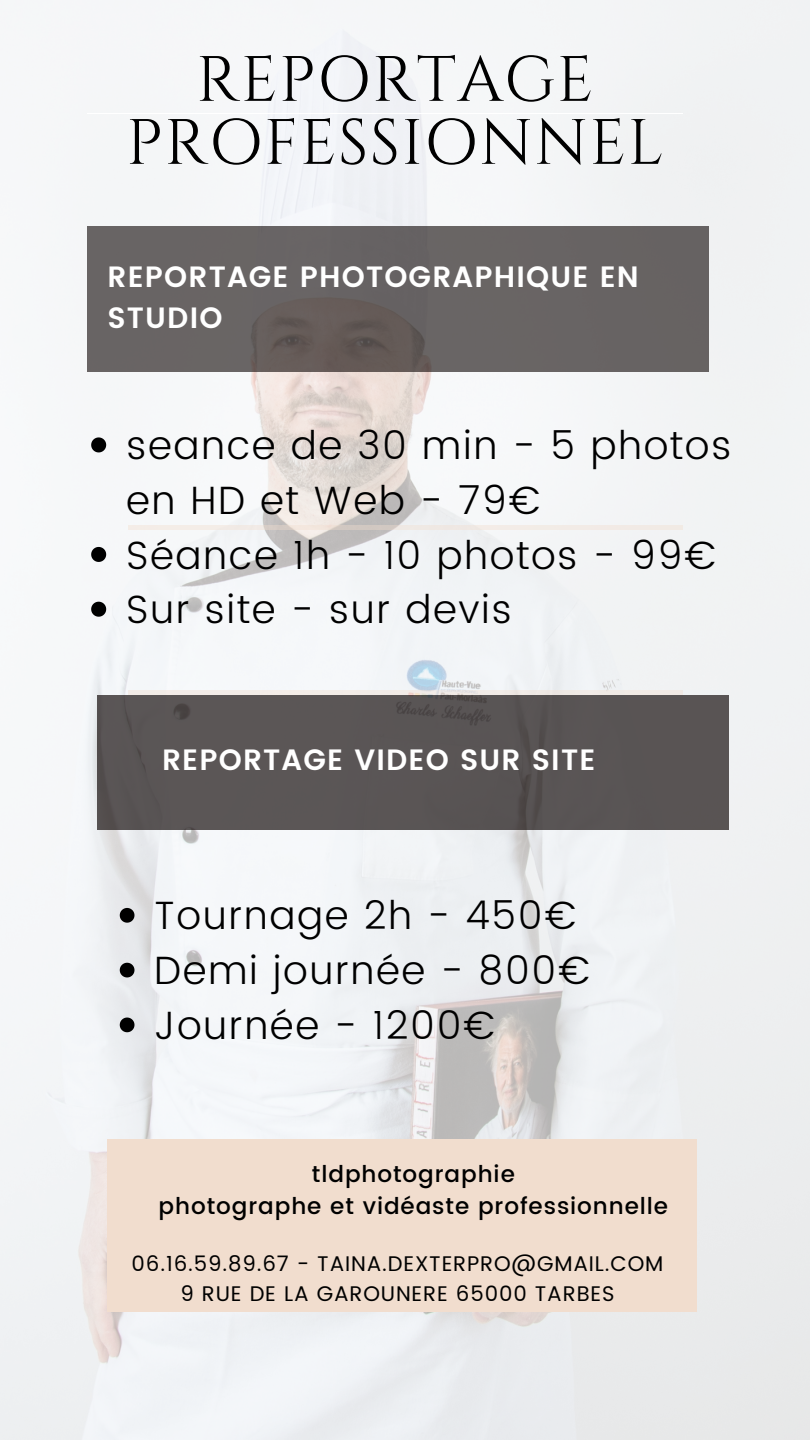
<style>
.page{position:relative;width:810px;height:1440px;background:#fff}
.page>*{position:absolute;margin:0;border:0;box-sizing:border-box;transform-origin:0 0}
.t1{font:64px/63px "Cinzel";letter-spacing:.02em;color:#000;text-align:center}
.t2{font:300 39.5px/54.8px "Poppins";letter-spacing:.04em;color:#000}
.t3{font:300 39.4px/54.8px "Poppins";letter-spacing:.04em;color:#000}
.t4{font:600 29.4px/40.5px "Poppins";letter-spacing:.04em;color:#fff}
.t5{font:500 23.1px/31.8px "Poppins";letter-spacing:.04em;color:#000;text-align:center}
.t6{font:21.2px/29.5px "Poppins";letter-spacing:.04em;color:#000;text-align:center}
</style>
<div class="page">
<img style="left:0;top:0;width:810px;height:1440px">
<div style="left:107px;top:1139px;width:590px;height:172px;background:#f1ddce"></div>
<svg style="left:128px;top:525px;width:554px;height:4px;background:#ece4df"></svg>
<div style="left:87px;top:226px;width:622px;height:146px;background:linear-gradient(to right,#686362,#676362)"></div>
<hr style="left:128px;top:690px;width:554px;height:4px;background:#f2ebe7">
<div style="left:97px;top:695px;width:632px;height:135px;background:#595555"></div>
<hr style="left:87px;top:114px;width:596px;height:1px;background:#fff">
<svg style="left:91px;top:437px;width:15px;height:15px"></svg>
<svg style="left:91px;top:547px;width:15px;height:15px"></svg>
<svg style="left:91px;top:602px;width:15px;height:15px"></svg>
<svg style="left:120px;top:908px;width:14px;height:15px"></svg>
<svg style="left:120px;top:963px;width:14px;height:14px"></svg>
<svg style="left:120px;top:1018px;width:14px;height:14px"></svg>
<h1 class="t1" style="left:126px;top:48px;width:539px">REPORTAGE<br>PROFESSIONNEL</h1>
<p class="t4" style="left:107px;top:258px;width:533px">REPORTAGE PHOTOGRAPHIQUE EN<br>STUDIO</p>
<p class="t2" style="left:126px;top:419px;width:607px">seance de 30 min - 5 photos en HD et Web - 79€<br>Séance 1h - 10 photos - 99€<br>Sur site - sur devis</p>
<p class="t4" style="left:162px;top:741px;width:435px">REPORTAGE VIDEO SUR SITE</p>
<p class="t3" style="left:154px;top:889px;width:437px">Tournage 2h - 450€<br>Demi journée - 800€<br>Journée - 1200€</p>
<p class="t5" style="left:159px;top:1159px;width:511px">tldphotographie<br>photographe et vidéaste professionnelle</p>
<p class="t6" style="left:132px;top:1250px;width:533px">06.16.59.89.67 - TAINA.DEXTERPRO@GMAIL.COM<br>9 RUE DE LA GAROUNERE 65000 TARBES</p>
</div>
